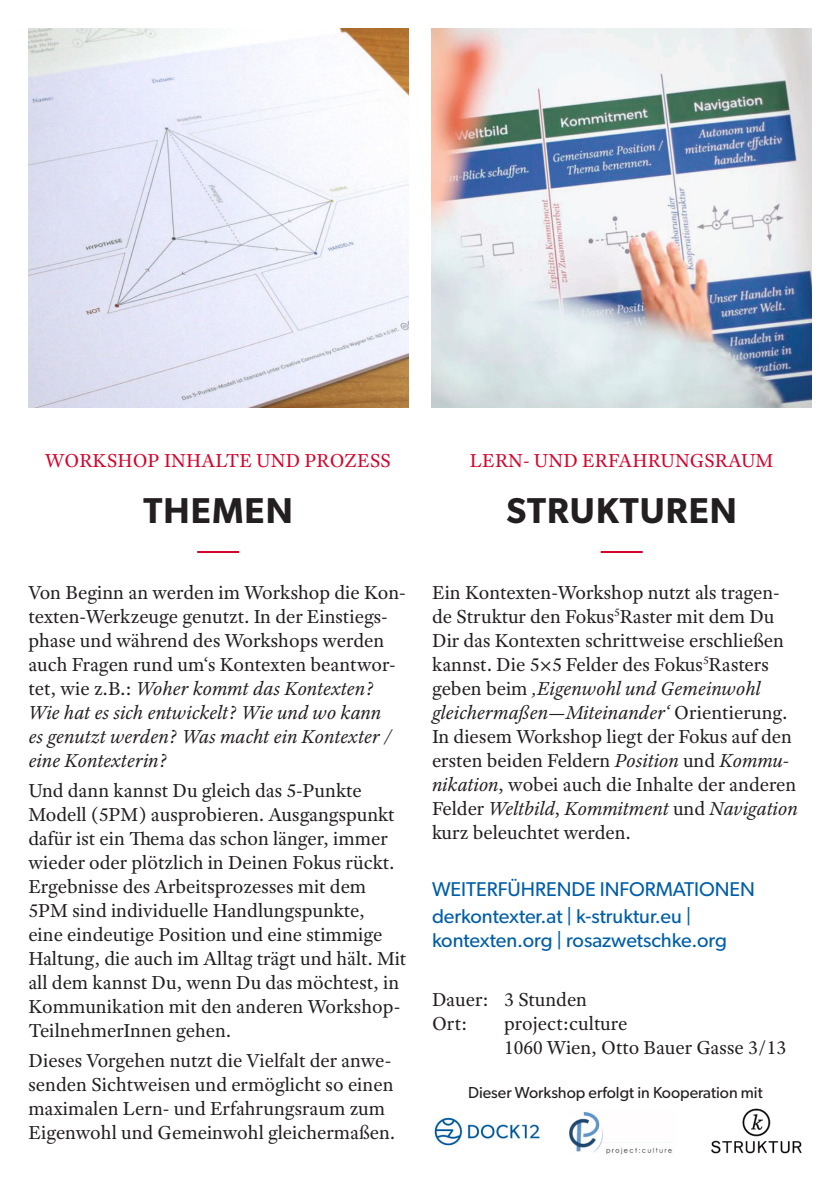
<style>
.page{position:relative;width:840px;height:1191px;background:#fff}
.page>*{position:absolute;margin:0;border:0;box-sizing:border-box;transform-origin:0 0}
.t1{font:600 36px "Gibson";letter-spacing:.03em;color:#231f20}
.t2{font:20px/24px "Adobe Text Pro";color:#231f20}
.t3{font:20px/26.8px "Gibson";color:#005ea8}
.t4{font:20px "Adobe Text Pro";color:#d4032c}
.t5{font:16px "Gibson";color:#231f20}
.s1{font-style:italic}
</style>
<div class="page">
<img style="left:28px;top:28px;width:380px;height:380px">
<img style="left:431px;top:28px;width:380px;height:380px">
<hr style="left:197px;top:551px;width:42px;height:2px;background:#d4032c">
<hr style="left:600px;top:551px;width:42px;height:2px;background:#d4032c">
<img style="left:711px;top:1108px;width:91px;height:46px">
<img style="left:434px;top:1117px;width:105px;height:28px">
<img style="left:569px;top:1112px;width:103px;height:43px">
<p class="t4" style="left:45px;top:453px;width:347px">WORKSHOP INHALTE UND PROZESS</p>
<p class="t4" style="left:469px;top:453px;width:305px">LERN- UND ERFAHRUNGSRAUM</p>
<h1 class="t1" style="left:143px;top:490px;width:151px">THEMEN</h1>
<h1 class="t1" style="left:506px;top:490px;width:231px">STRUKTUREN</h1>
<p class="t2" style="left:28px;top:583px;width:378px">Von Beginn an werden im Workshop die Kon&shy;texten-Werkzeuge genutzt. In der Einstiegs&shy;phase und während des Workshops werden auch Fragen rund um‘s Kontexten beantwor&shy;tet, wie z.B.: <span class="s1">Woher kommt das Kontexten?<br>Wie hat es sich entwickelt? Wie und wo kann<br>es genutzt werden? Was macht ein Kontexter / eine Kontexterin?</span></p>
<p class="t2" style="left:28px;top:780px;width:379px">Und dann kannst Du gleich das 5-Punkte Modell (5PM) ausprobieren. Ausgangspunkt dafür ist ein Thema das schon länger, immer wieder oder plötzlich in Deinen Fokus rückt.<br>Ergebnisse des Arbeitsprozesses mit dem 5PM sind individuelle Handlungspunkte,<br>eine eindeutige Position und eine stimmige Haltung, die auch im Alltag trägt und hält. Mit all dem kannst Du, wenn Du das möchtest, in Kommunikation mit den anderen Workshop-TeilnehmerInnen gehen.</p>
<p class="t2" style="left:28px;top:1050px;width:368px">Dieses Vorgehen nutzt die Vielfalt der anwe&shy;senden Sichtweisen und ermöglicht so einen maximalen Lern- und Erfahrungsraum zum Eigenwohl und Gemeinwohl gleichermaßen.</p>
<p class="t2" style="left:432px;top:583px;width:367px">Ein Kontexten-Workshop nutzt als tragen&shy;de Struktur den Fokus<sup>5</sup>Raster mit dem Du Dir das Kontexten schrittweise erschließen kannst. Die 5×5 Felder des Fokus<sup>5</sup>Rasters geben beim <span class="s1">‚Eigenwohl und Gemeinwohl gleichermaßen—Miteinander‘</span> Orientierung.<br>In diesem Workshop liegt der Fokus auf den ersten beiden Feldern <span class="s1">Position</span> und <span class="s1">Kommu&shy;nikation</span>, wobei auch die Inhalte der anderen Felder <span class="s1">Weltbild</span>, <span class="s1">Kommitment</span> und <span class="s1">Navigation </span>kurz beleuchtet werden.</p>
<p class="t3" style="left:432px;top:876px;width:324px">WEITERFÜHRENDE INFORMATIONEN derkontexter.at | k-struktur.eu |</p>
<p class="t3" style="left:432px;top:927px;width:296px">kontexten.org | rosazwetschke.org</p>
<p class="t2" style="left:432px;top:989px;width:156px">Dauer: 3 Stunden<br>Ort:</p>
<p class="t2" style="left:504px;top:1013px;width:283px">project:culture<br>1060 Wien, Otto Bauer Gasse 3/13</p>
<p class="t5" style="left:468px;top:1085px;width:296px">Dieser Workshop erfolgt in Kooperation mit</p>
</div>
